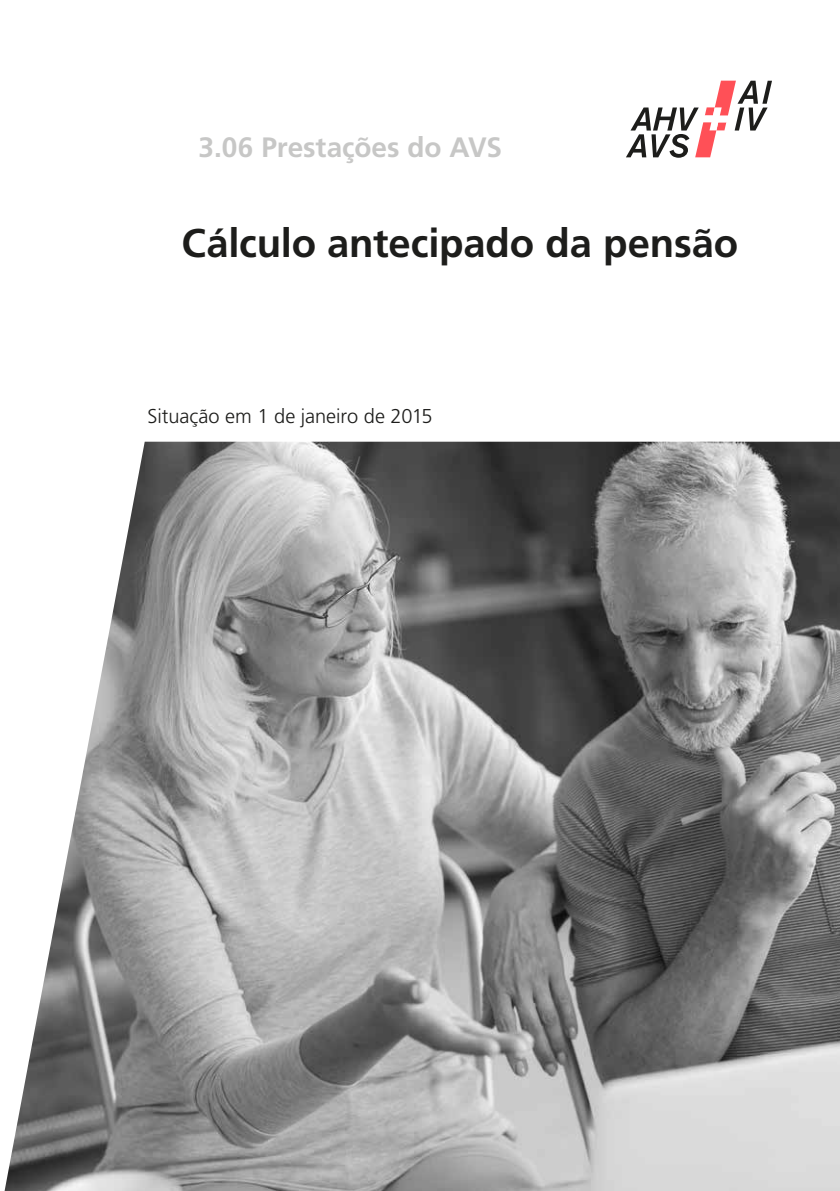
<style>
.page{position:relative;width:840px;height:1191px;background:#fff}
.page>*{position:absolute;margin:0;border:0;box-sizing:border-box;transform-origin:0 0}
.MB_Titel{font:700 40px "Frutiger LT Std";letter-spacing:-.005em;color:#1d1d1b}
.MB_Gruppe_Titelseite{font:700 28px "Frutiger LT Std";color:#c7c7c6}
.Grundtext{font:300 20px "Frutiger LT Std";letter-spacing:-.005em;color:#1d1d1b}
</style>
<div class="page">
<img style="left:4px;top:442px;width:835px;height:749px">
<svg style="left:626px;top:81px;width:145px;height:77px"></svg>
<p class="MB_Gruppe_Titelseite" style="left:198px;top:131px;width:305px">3.06 Prestações do AVS</p>
<p class="MB_Titel" style="left:181px;top:219px;width:558px">Cálculo antecipado da pensão</p>
<p class="Grundtext" style="left:147px;top:405px;width:286px">Situação em 1 de janeiro de 2015</p>
</div>
